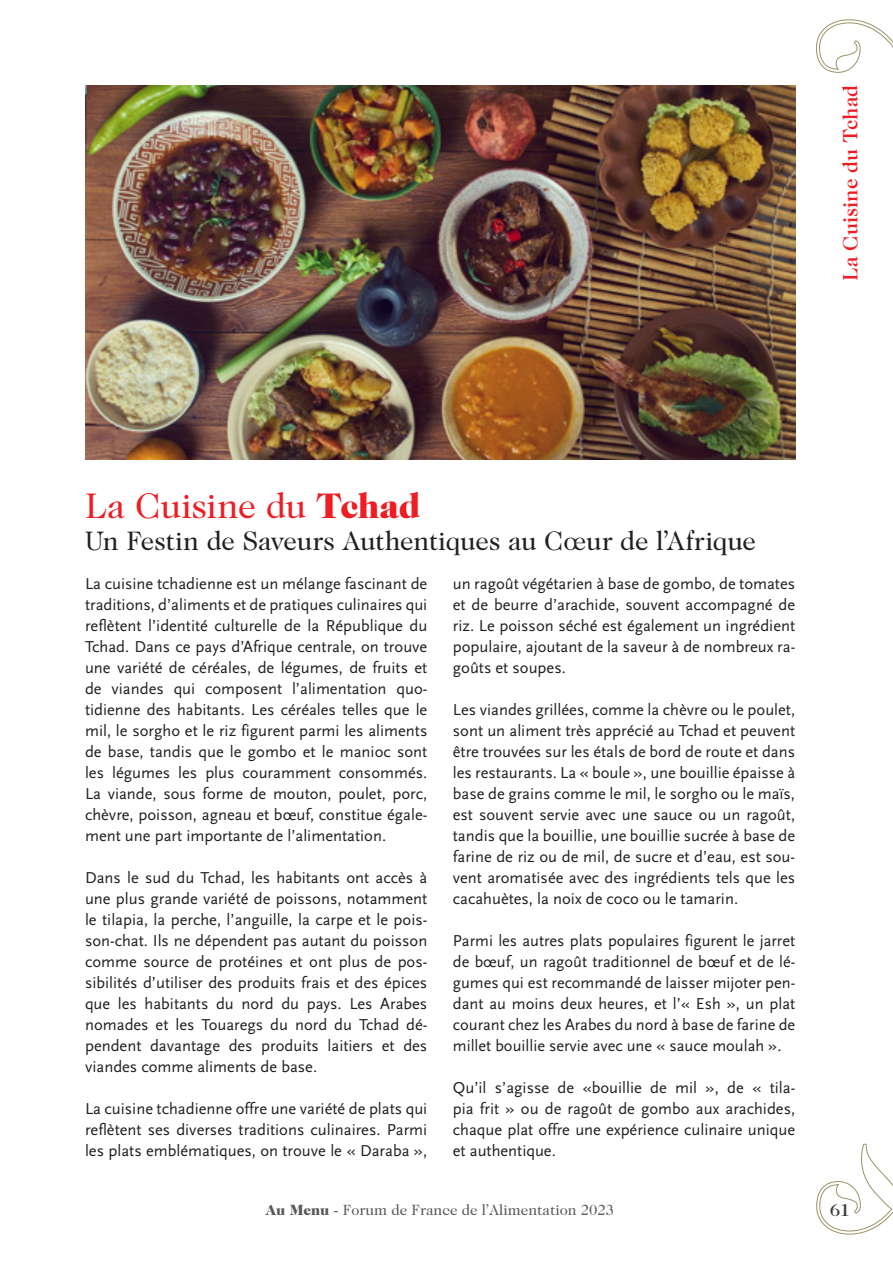
<style>
.page{position:relative;width:893px;height:1263px;background:#fff}
.page>*{position:absolute;margin:0;border:0;box-sizing:border-box;transform-origin:0 0}
.t1{font:36px "Caslon 224 Std";letter-spacing:-.005em;color:#ee1d23}
.t2{font:27px "Caslon 224 Std";letter-spacing:-.01em;color:#231f20}
.t3{font:500 21px "Caslon 224 Std";letter-spacing:-.005em;color:#ee1d23}
.t4{font:500 18px "Caslon 224 Std";color:#231f20}
.t5{font:16.5px/21px "Scala Sans Regular LF";color:#231f20;text-align:justify}
.t6{font:15px "Caslon 224 Std";color:#57585a}
.s1{font-weight:900}
</style>
<div class="page">
<svg style="left:816px;top:1144px;width:77px;height:91px"></svg>
<svg style="left:816px;top:19px;width:77px;height:54px"></svg>
<img style="left:85px;top:85px;width:710px;height:374px">
<p class="t3" style="left:838px;top:281px;width:197px;rotate:-90deg">La Cuisine du Tchad</p>
<h1 class="t1" style="left:85px;top:485px;width:337px">La Cuisine du <span class="s1">Tchad</span></h1>
<h2 class="t2" style="left:85px;top:525px;width:673px">Un Festin de Saveurs Authentiques au Cœur de l’Afrique</h2>
<p class="t5" style="left:85px;top:573px;width:344px">La cuisine tchadienne est un mélange fascinant de traditions, d’aliments et de pratiques culinaires qui reflètent l’identité culturelle de la République du Tchad. Dans ce pays d’Afrique centrale, on trouve une variété de céréales, de légumes, de fruits et de viandes qui composent l’alimentation quo&shy;tidienne des habitants. Les céréales telles que le mil, le sorgho et le riz figurent parmi les aliments de base, tandis que le gombo et le manioc sont les légumes les plus couramment consommés.<br>La viande, sous forme de mouton, poulet, porc, chèvre, poisson, agneau et bœuf, constitue égale&shy;ment une part importante de l’alimentation.</p>
<p class="t5" style="left:85px;top:868px;width:344px">Dans le sud du Tchad, les habitants ont accès à une plus grande variété de poissons, notamment le tilapia, la perche, l’anguille, la carpe et le pois&shy;son-chat. Ils ne dépendent pas autant du poisson comme source de protéines et ont plus de pos&shy;sibilités d’utiliser des produits frais et des épices que les habitants du nord du pays. Les Arabes nomades et les Touaregs du nord du Tchad dé&shy;pendent davantage des produits laitiers et des viandes comme aliments de base.</p>
<p class="t5" style="left:85px;top:1099px;width:344px">La cuisine tchadienne offre une variété de plats qui reflètent ses diverses traditions culinaires. Parmi les plats emblématiques, on trouve le « Daraba »,</p>
<p class="t5" style="left:453px;top:574px;width:344px">un ragoût végétarien à base de gombo, de tomates et de beurre d’arachide, souvent accompagné de riz. Le poisson séché est également un ingrédient populaire, ajoutant de la saveur à de nombreux ra&shy;goûts et soupes.</p>
<p class="t5" style="left:453px;top:700px;width:344px">Les viandes grillées, comme la chèvre ou le poulet, sont un aliment très apprécié au Tchad et peuvent être trouvées sur les étals de bord de route et dans les restaurants. La « boule », une bouillie épaisse à base de grains comme le mil, le sorgho ou le maïs, est souvent servie avec une sauce ou un ragoût, tandis que la bouillie, une bouillie sucrée à base de farine de riz ou de mil, de sucre et d’eau, est sou&shy;vent aromatisée avec des ingrédients tels que les cacahuètes, la noix de coco ou le tamarin.</p>
<p class="t5" style="left:453px;top:930px;width:344px">Parmi les autres plats populaires figurent le jarret de bœuf, un ragoût traditionnel de bœuf et de lé&shy;gumes qui est recommandé de laisser mijoter pen&shy;dant au moins deux heures, et l’« Esh », un plat courant chez les Arabes du nord à base de farine de millet bouillie servie avec une « sauce moulah ».</p>
<p class="t5" style="left:453px;top:1077px;width:344px">Qu’il s’agisse de «bouillie de mil », de « tila&shy;pia frit » ou de ragoût de gombo aux arachides, chaque plat offre une expérience culinaire unique et authentique.</p>
<p class="t6" style="left:266px;top:1201px;width:350px"><span class="s1">Au Menu</span> - Forum de France de l’Alimentation 2023</p>
<p class="t4" style="left:829px;top:1200px;width:22px">61</p>
</div>
